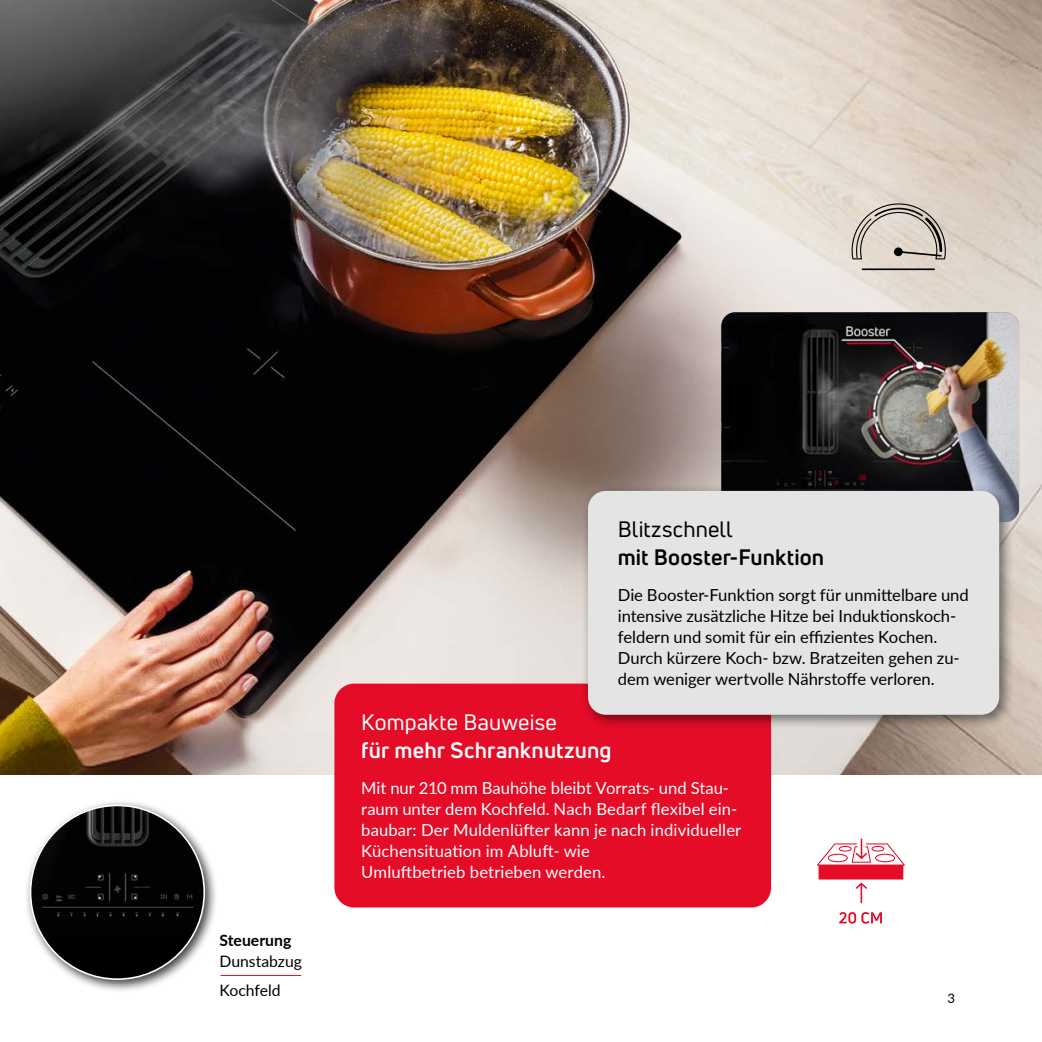
<style>
.page{position:relative;width:1042px;height:1042px;background:#fff}
.page>*{position:absolute;margin:0;border:0;box-sizing:border-box;transform-origin:0 0}
.t1{font:700 21.88px "Uni Neue";letter-spacing:.005em;color:#fff}
.t2{font:700 21.88px "Uni Neue";letter-spacing:.01em;color:#000}
.t3{font:21.88px "Uni Neue";letter-spacing:.01em;color:#fff}
.t4{font:21.88px "Uni Neue";letter-spacing:.015em;color:#000}
.t5{font:16.62px/21px "Lato";color:#000}
.t6{font:16.62px/21px "Lato";letter-spacing:.005em;color:#fff}
.t7{font:15.75px/29.8px "Lato";color:#000}
.t8{font:700 15.75px "Lato";color:#000}
.t9{font:13.12px "Lato";color:#000}
</style>
<div class="page">
<img style="left:0;top:0;width:1042px;height:774px">
<div style="left:24px;top:798px;width:194px;height:194px;background:#000;opacity:.75"></div>
<div style="left:31px;top:805px;width:173px;height:174px;background:#000;border-radius:50%"></div>
<div style="left:31px;top:805px;width:173px;height:141px;background:#000;opacity:.75"></div>
<img style="left:31px;top:805px;width:173px;height:133px">
<hr style="left:220px;top:975px;width:81px;height:1px;background:#e40c26">
<div style="left:334px;top:683px;width:437px;height:224px;background:#e40c26;border-radius:20px"></div>
<img style="left:721px;top:312px;width:298px;height:210px">
<svg style="left:817px;top:838px;width:88px;height:85px"></svg>
<div style="left:582px;top:485px;width:432px;height:245px;background:#000;opacity:.5"></div>
<div style="left:588px;top:491px;width:411px;height:224px;background:#e4e4e5;border-radius:18px"></div>
<svg style="left:851px;top:203px;width:95px;height:67px;background:#c5bbb2"></svg>
<p class="t8" style="left:220px;top:928px;width:73px">Steuerung</p>
<p class="t7" style="left:220px;top:945px;width:84px">Dunstabzug<br>Kochfeld</p>
<h1 class="t4" style="left:618px;top:516px;width:116px">Blitzschnell</h1>
<h1 class="t2" style="left:618px;top:543px;width:208px">mit Booster-Funktion</h1>
<p class="t5" style="left:618px;top:584px;width:353px">Die Booster-Funktion sorgt für unmittelbare und intensive zusätzliche Hitze bei Induktionskoch&shy;feldern und somit für ein effizientes Kochen.<br>Durch kürzere Koch- bzw. Bratzeiten gehen zu&shy;dem weniger wertvolle Nährstoffe verloren.</p>
<h1 class="t3" style="left:361px;top:708px;width:197px">Kompakte Bauweise</h1>
<h1 class="t1" style="left:361px;top:736px;width:252px">für mehr Schranknutzung</h1>
<p class="t6" style="left:361px;top:776px;width:382px">Mit nur 210 mm Bauhöhe bleibt Vorrats- und Stau&shy;raum unter dem Kochfeld. Nach Bedarf flexibel ein&shy;baubar: Der Muldenlüfter kann je nach individueller Küchensituation im Abluft- wie<br>Umluftbetrieb betrieben werden.</p>
<p class="t9" style="left:947px;top:989px;width:9px">3</p>
</div>
